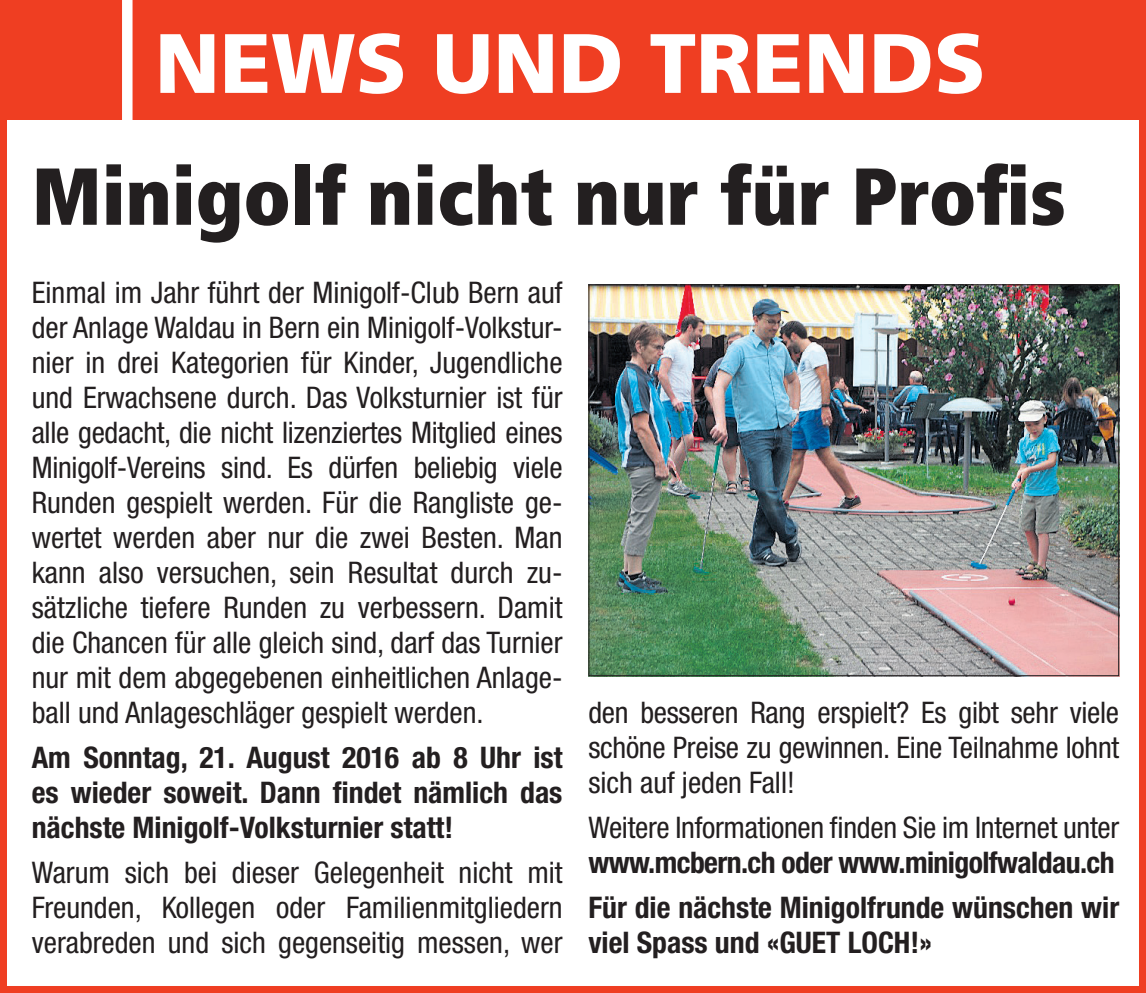
<style>
.page{position:relative;width:1146px;height:993px;background:#fff}
.page>*{position:absolute;margin:0;border:0;box-sizing:border-box;transform-origin:0 0}
.t1{font:900 84px "Frutiger";color:#fff}
.t2{font:900 condensed 80.5px "Frutiger";color:#231f20}
.t3{font:condensed 29.75px/35px "Helvetica Neue";color:#231f20;text-align:justify}
.t4{font:700 condensed 29.75px/35px "Helvetica Neue";color:#231f20;text-align:justify}
</style>
<div class="page">
<div style="left:0;top:0;width:1146px;height:992px;border:7px solid #ef3e22"></div>
<img style="left:590px;top:286px;width:527px;height:388px">
<div style="left:0;top:0;width:1144px;height:119px;background:#ef3e22"></div>
<div style="left:122px;top:0;width:11px;height:123px;background:#fff"></div>
<h1 class="t1" style="left:155px;top:13px;width:832px">NEWS UND TRENDS</h1>
<h2 class="t2" style="left:32px;top:147px;width:1036px">Minigolf nicht nur für Profis</h2>
<p class="t3" style="left:32px;top:274px;width:532px">Einmal im Jahr führt der Minigolf-Club Bern auf der Anlage Waldau in Bern ein Minigolf-Volkstur&shy;nier in drei Kategorien für Kinder, Jugendliche und Erwachsene durch. Das Volksturnier ist für alle gedacht, die nicht lizenziertes Mitglied eines Minigolf-Vereins sind. Es dürfen beliebig viele Runden gespielt werden. Für die Rangliste ge&shy;wertet werden aber nur die zwei Besten. Man kann also versuchen, sein Resultat durch zu&shy;sätzliche tiefere Runden zu verbessern. Damit die Chancen für alle gleich sind, darf das Turnier nur mit dem abgegebenen einheitlichen Anlage&shy;ball und Anlageschläger gespielt werden.</p>
<p class="t4" style="left:32px;top:739px;width:532px">Am Sonntag, 21. August 2016 ab 8 Uhr ist es wieder soweit. Dann findet nämlich das nächste Minigolf-Volksturnier statt!</p>
<p class="t3" style="left:32px;top:854px;width:532px">Warum sich bei dieser Gelegenheit nicht mit Freunden, Kollegen oder Familienmitgliedern verabreden und sich gegenseitig messen, wer</p>
<p class="t3" style="left:588px;top:694px;width:532px">den besseren Rang erspielt? Es gibt sehr viele schöne Preise zu gewinnen. Eine Teilnahme lohnt sich auf jeden Fall!</p>
<p class="t3" style="left:588px;top:809px;width:532px">Weitere Informationen finden Sie im Internet unter</p>
<p class="t4" style="left:588px;top:839px;width:532px;line-height:44.8px">www.mcbern.ch oder www.minigolfwaldau.ch<br>Für die nächste Minigolfrunde wünschen wir</p>
<p class="t4" style="left:588px;top:924px;width:345px">viel Spass und «GUET LOCH!»</p>
</div>
